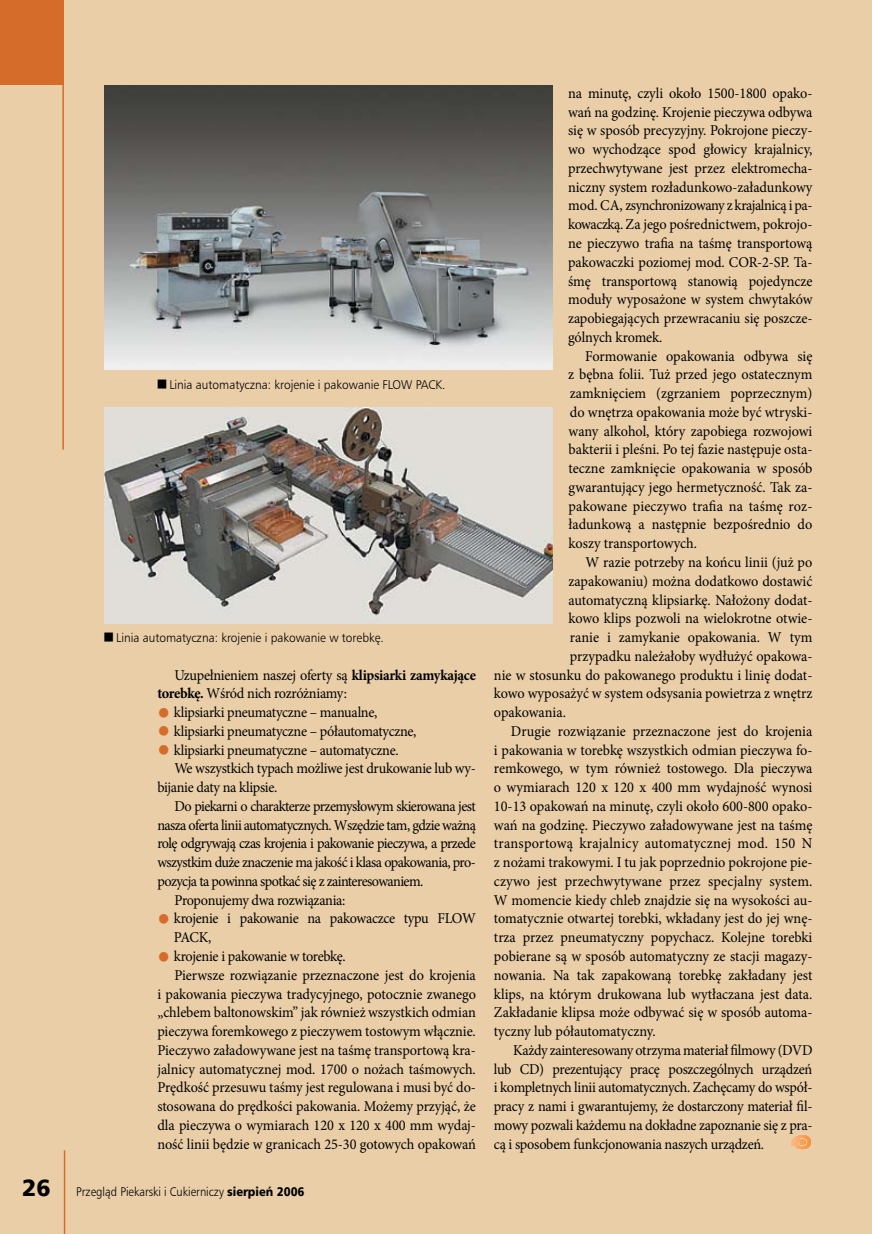
<style>
.page{position:relative;width:872px;height:1234px;background:#fff}
.page>*{position:absolute;margin:0;border:0;box-sizing:border-box;transform-origin:0 0}
.t1{font:15px/18.8px "Minion Pro";letter-spacing:-.01em;color:#000;scale:.95 1}
.t2{font:15px "Minion Pro";letter-spacing:-.04em;color:#000;scale:.95 1}
.t3{font:15px "Minion Pro";letter-spacing:.01em;color:#000;scale:.95 1}
.t4{font:15px "Minion Pro";letter-spacing:.02em;color:#000;scale:.95 1}
.t5{font:12px "Humnst 777 Lt PL";color:#000;scale:.95 1}
.t6{font:12px "Humnst 777 Lt PL";color:#000;scale:.9 1}
.s1{font-weight:700}
.s2{color:#d66c2a}
.s3{font-family:"Humnst 777 Blk PL";font-size:22.5px}
.s4{font-family:"Humnst 777 Blk PL"}
</style>
<div class="page">
<div style="left:0;top:0;width:872px;height:1233px;background:#e9cea8"></div>
<div style="left:0;top:0;width:64px;height:85px;background:#d66c2a"></div>
<hr style="left:62px;top:0;width:2px;height:449px;background:#d66c2a">
<hr style="left:64px;top:1149px;width:1px;height:84px;background:#d66c2a">
<img style="left:104px;top:407px;width:449px;height:216px">
<img style="left:104px;top:85px;width:448px;height:284px">
<svg style="left:791px;top:1135px;width:20px;height:13px"></svg>
<p class="t5" style="left:157px;top:377px;width:305px">■ Linia automatyczna: krojenie i pakowanie FLOW PACK.</p>
<p class="t5" style="left:104px;top:629px;width:296px">■ Linia automatyczna: krojenie i pakowanie w torebkę.</p>
<p class="t1" style="left:157px;top:665px;width:337px;text-indent:17px">Uzupełnieniem naszej oferty są <span class="s1">klipsiarki zamykające torebkę.</span> Wśród nich rozróżniamy:</p>
<p class="t1" style="left:159px;top:702px;width:231px"><span class="s2">●</span> klipsiarki pneumatyczne – manualne,</p>
<p class="t1" style="left:159px;top:721px;width:273px"><span class="s2">●</span> klipsiarki pneumatyczne – półautomatyczne,</p>
<p class="t1" style="left:159px;top:740px;width:254px"><span class="s2">●</span> klipsiarki pneumatyczne – automatyczne.</p>
<p class="t1" style="left:174px;top:759px;width:319px">We wszystkich typach możliwe jest drukowanie lub wy-</p>
<p class="t1" style="left:157px;top:777px;width:128px">bijanie daty na klipsie.</p>
<p class="t2" style="left:174px;top:795px;width:319px">Do piekarni o charakterze przemysłowym skierowana jest</p>
<p class="t2" style="left:157px;top:814px;width:337px">nasza oferta linii automatycznych. Wszędzie tam, gdzie ważną</p>
<p class="t2" style="left:157px;top:833px;width:337px">rolę odgrywają czas krojenia i pakowanie pieczywa, a przede</p>
<p class="t2" style="left:157px;top:852px;width:337px">wszystkim duże znaczenie ma jakość i klasa opakowania, pro-</p>
<p class="t2" style="left:157px;top:870px;width:282px">pozycja ta powinna spotkać się z zainteresowaniem.</p>
<p class="t1" style="left:174px;top:890px;width:182px">Proponujemy dwa rozwiązania:</p>
<p class="t1" style="left:174px;top:909px;width:319px;text-indent:-15px"><span class="s2">●</span> krojenie i pakowanie na pakowaczce typu FLOW<br>PACK,</p>
<p class="t1" style="left:159px;top:946px;width:198px"><span class="s2">●</span> krojenie i pakowanie w torebkę.</p>
<p class="t1" style="left:174px;top:965px;width:319px">Pierwsze rozwiązanie przeznaczone jest do krojenia</p>
<p class="t1" style="left:157px;top:984px;width:337px">i pakowania pieczywa tradycyjnego, potocznie zwanego</p>
<p class="t1" style="left:157px;top:1002px;width:337px">„chlebem baltonowskim” jak również wszystkich odmian</p>
<p class="t1" style="left:157px;top:1021px;width:337px">pieczywa foremkowego z pieczywem tostowym włącznie.</p>
<p class="t1" style="left:157px;top:1040px;width:337px">Pieczywo załadowywane jest na taśmę transportową kra-</p>
<p class="t1" style="left:157px;top:1059px;width:337px">jalnicy automatycznej mod. 1700 o nożach taśmowych.</p>
<p class="t1" style="left:157px;top:1077px;width:337px">Prędkość przesuwu taśmy jest regulowana i musi być do-</p>
<p class="t1" style="left:157px;top:1096px;width:337px">stosowana do prędkości pakowania. Możemy przyjąć, że</p>
<p class="t1" style="left:157px;top:1115px;width:337px">dla pieczywa o wymiarach 120 x 120 x 400 mm wydaj-</p>
<p class="t1" style="left:157px;top:1134px;width:337px">ność linii będzie w granicach 25-30 gotowych opakowań</p>
<p class="t6" style="left:22px;top:1183px;width:316px"><span class="s3">26</span> Przegląd Piekarski i Cukierniczy <span class="s4">sierpień 2006</span></p>
<p class="t1" style="left:568px;top:84px;width:259px;text-align:justify">na minutę, czyli około 1500-1800 opako&shy;wań na godzinę. Krojenie pieczywa odbywa się w sposób precyzyjny. Pokrojone pieczy&shy;wo wychodzące spod głowicy krajalnicy, przechwytywane jest przez elektromecha&shy;niczny system rozładunkowo-załadunkowy mod. CA, zsynchronizowany z krajalnicą i pa&shy;kowaczką. Za jego pośrednictwem, pokrojo&shy;ne pieczywo trafia na taśmę transportową pakowaczki poziomej mod. COR-2-SP. Ta&shy;śmę transportową stanowią pojedyncze moduły wyposażone w system chwytaków zapobiegających przewracaniu się poszcze&shy;gólnych kromek.</p>
<p class="t1" style="left:568px;top:346px;width:259px;text-align:justify;text-indent:17px">Formowanie opakowania odbywa się z bębna folii. Tuż przed jego ostatecznym zamknięciem (zgrzaniem poprzecznym) do wnętrza opakowania może być wtryski&shy;wany alkohol, który zapobiega rozwojowi bakterii i pleśni. Po tej fazie następuje osta&shy;teczne zamknięcie opakowania w sposób gwarantujący jego hermetyczność. Tak za&shy;pakowane pieczywo trafia na taśmę roz&shy;ładunkową a następnie bezpośrednio do koszy transportowych.</p>
<p class="t1" style="left:585px;top:552px;width:240px">W razie potrzeby na końcu linii (już po</p>
<p class="t1" style="left:568px;top:571px;width:258px">zapakowaniu) można dodatkowo dostawić</p>
<p class="t1" style="left:568px;top:590px;width:258px">automatyczną klipsiarkę. Nałożony dodat-</p>
<p class="t1" style="left:568px;top:609px;width:258px">kowo klips pozwoli na wielokrotne otwie-</p>
<p class="t1" style="left:570px;top:627px;width:257px">ranie i zamykanie opakowania. W tym</p>
<p class="t1" style="left:570px;top:646px;width:257px">przypadku należałoby wydłużyć opakowa-</p>
<p class="t1" style="left:494px;top:665px;width:337px">nie w stosunku do pakowanego produktu i linię dodat-</p>
<p class="t1" style="left:494px;top:684px;width:337px">kowo wyposażyć w system odsysania powietrza z wnętrz</p>
<p class="t1" style="left:494px;top:702px;width:77px">opakowania.</p>
<p class="t1" style="left:511px;top:721px;width:319px">Drugie rozwiązanie przeznaczone jest do krojenia</p>
<p class="t1" style="left:494px;top:740px;width:337px">i pakowania w torebkę wszystkich odmian pieczywa fo-</p>
<p class="t1" style="left:494px;top:759px;width:337px">remkowego, w tym również tostowego. Dla pieczywa</p>
<p class="t1" style="left:494px;top:777px;width:337px">o wymiarach 120 x 120 x 400 mm wydajność wynosi</p>
<p class="t1" style="left:494px;top:796px;width:337px">10-13 opakowań na minutę, czyli około 600-800 opako-</p>
<p class="t1" style="left:494px;top:815px;width:337px">wań na godzinę. Pieczywo załadowywane jest na taśmę</p>
<p class="t4" style="left:494px;top:833px;width:337px">transportową krajalnicy automatycznej mod. 150 N</p>
<p class="t1" style="left:494px;top:852px;width:337px">z nożami trakowymi. I tu jak poprzednio pokrojone pie-</p>
<p class="t3" style="left:494px;top:870px;width:337px">czywo jest przechwytywane przez specjalny system.</p>
<p class="t1" style="left:494px;top:890px;width:337px">W momencie kiedy chleb znajdzie się na wysokości au-</p>
<p class="t1" style="left:494px;top:909px;width:337px">tomatycznie otwartej torebki, wkładany jest do jej wnę-</p>
<p class="t1" style="left:494px;top:927px;width:337px">trza przez pneumatyczny popychacz. Kolejne torebki</p>
<p class="t1" style="left:494px;top:946px;width:337px">pobierane są w sposób automatyczny ze stacji magazy-</p>
<p class="t1" style="left:494px;top:965px;width:337px">nowania. Na tak zapakowaną torebkę zakładany jest</p>
<p class="t1" style="left:494px;top:984px;width:337px">klips, na którym drukowana lub wytłaczana jest data.</p>
<p class="t1" style="left:494px;top:1002px;width:337px">Zakładanie klipsa może odbywać się w sposób automa-</p>
<p class="t1" style="left:494px;top:1021px;width:172px">tyczny lub półautomatyczny.</p>
<p class="t1" style="left:513px;top:1040px;width:316px">Każdy zainteresowany otrzyma materiał filmowy (DVD</p>
<p class="t1" style="left:494px;top:1059px;width:337px">lub CD) prezentujący pracę poszczególnych urządzeń</p>
<p class="t1" style="left:494px;top:1077px;width:337px">i kompletnych linii automatycznych. Zachęcamy do współ-</p>
<p class="t1" style="left:494px;top:1096px;width:337px">pracy z nami i gwarantujemy, że dostarczony materiał fil-</p>
<p class="t1" style="left:494px;top:1115px;width:337px">mowy pozwali każdemu na dokładne zapoznanie się z pra-</p>
<p class="t1" style="left:494px;top:1134px;width:286px">cą i sposobem funkcjonowania naszych urządzeń.</p>
</div>
